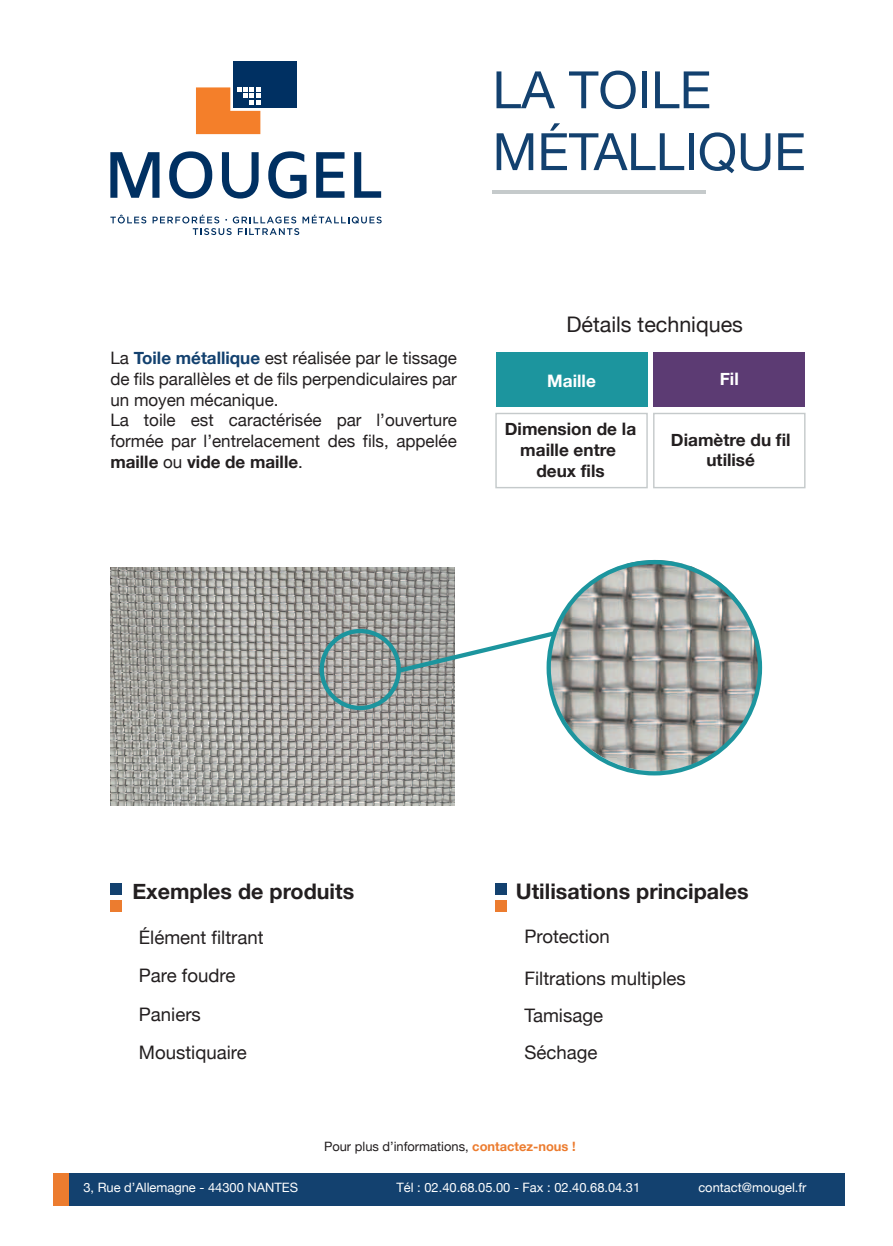
<style>
.page{position:relative;width:893px;height:1246px;background:#fff}
.page>*{position:absolute;margin:0;border:0;box-sizing:border-box;transform-origin:0 0}
.t1{font:51.45px/61.8px "Helvetica Neue";color:#13416f}
.t2{font:700 21.45px "Helvetica Neue";color:#231f20}
.t3{font:21.45px "Helvetica Neue";color:#231f20}
.t4{font:18.6px/38.2px "Helvetica Neue";color:#231f20}
.t5{font:17.1px/20.5px "Helvetica Neue";color:#231f20}
.t6{font:700 17.1px/20.5px "Helvetica Neue";color:#231f20;text-align:center}
.t7{font:700 17.1px "Helvetica Neue";color:#fff}
.t8{font:12.9px "Helvetica Neue";color:#fff}
.t9{font:12.9px "Helvetica Neue";color:#231f20}
.s1{font-weight:700;color:#13416f}
.s2{font-weight:700}
.s3{font-weight:700;color:#ec7c2f}
</style>
<div class="page">
<div style="left:233px;top:62px;width:63px;height:46px;background:#003062"></div>
<svg style="left:196px;top:87px;width:64px;height:47px"></svg>
<svg style="left:110px;top:152px;width:49px;height:46px"></svg>
<svg style="left:169px;top:151px;width:43px;height:47px"></svg>
<svg style="left:222px;top:152px;width:36px;height:46px"></svg>
<svg style="left:268px;top:151px;width:38px;height:47px"></svg>
<svg style="left:316px;top:152px;width:28px;height:46px"></svg>
<svg style="left:354px;top:152px;width:27px;height:46px"></svg>
<svg style="left:110px;top:215px;width:36px;height:8px"></svg>
<svg style="left:152px;top:214px;width:229px;height:21px"></svg>
<div style="left:494px;top:882px;width:12px;height:12px;background:#13416f"></div>
<div style="left:494px;top:900px;width:12px;height:12px;background:#ec7c2f"></div>
<hr style="left:492px;top:190px;width:214px;height:4px;background:#c5cacb">
<div style="left:69px;top:1172px;width:775px;height:33px;background:#13416f"></div>
<div style="left:54px;top:1172px;width:15px;height:33px;background:#ec7c2f"></div>
<div style="left:110px;top:882px;width:12px;height:12px;background:#13416f"></div>
<div style="left:110px;top:900px;width:12px;height:12px;background:#ec7c2f"></div>
<img style="left:110px;top:567px;width:344px;height:238px">
<div style="left:496px;top:352px;width:151px;height:55px;background:#1c959e"></div>
<div style="left:495px;top:413px;width:152px;height:75px;border:1px solid #c5cacb"></div>
<div style="left:653px;top:352px;width:151px;height:55px;background:#5c3b73"></div>
<div style="left:653px;top:413px;width:152px;height:75px;border:1px solid #c5cacb"></div>
<div style="left:319px;top:629px;width:82px;height:81px;border:4px solid #1c959e;border-radius:50%"></div>
<svg style="left:393px;top:628px;width:163px;height:48px"></svg>
<img style="left:549px;top:560px;width:211px;height:211px;border-radius:106px">
<h1 class="t1" style="left:492px;top:59px;width:315px">LA TOILE<br>MÉTALLIQUE</h1>
<p class="t5" style="left:110px;top:348px;width:348px">La <span class="s1">Toile métallique</span> est réalisée par le tissage de fils parallèles et de fils perpendiculaires par un moyen mécanique.<br>La toile est caractérisée par l’ouverture formée par l’entrelacement des fils, appelée <span class="s2">maille</span> ou <span class="s2">vide de maille</span>.</p>
<p class="t3" style="left:566px;top:313px;width:178px">Détails techniques</p>
<p class="t7" style="left:547px;top:374px;width:50px">Maille</p>
<p class="t6" style="left:505px;top:420px;width:133px">Dimension de la maille entre deux fils</p>
<p class="t7" style="left:719px;top:372px;width:21px">Fil</p>
<p class="t6" style="left:671px;top:431px;width:121px">Diamètre du fil utilisé</p>
<p class="t2" style="left:132px;top:884px;width:223px">Exemples de produits</p>
<p class="t4" style="left:139px;top:918px;width:126px">Élément filtrant<br>Pare foudre<br>Paniers<br>Moustiquaire</p>
<p class="t2" style="left:515px;top:884px;width:234px">Utilisations principales</p>
<p class="t4" style="left:524px;top:917px;width:87px">Protection</p>
<p class="t4" style="left:524px;top:959px;width:163px;line-height:37.2px">Filtrations multiples<br>Tamisage<br>Séchage</p>
<p class="t9" style="left:324px;top:1139px;width:253px">Pour plus d’informations, <span class="s3">contactez-nous !</span></p>
<p class="t8" style="left:83px;top:1180px;width:216px">3, Rue d’Allemagne - 44300 NANTES</p>
<p class="t8" style="left:396px;top:1180px;width:245px">Tél : 02.40.68.05.00 - Fax : 02.40.68.04.31</p>
<p class="t8" style="left:698px;top:1180px;width:110px">contact@mougel.fr</p>
</div>
